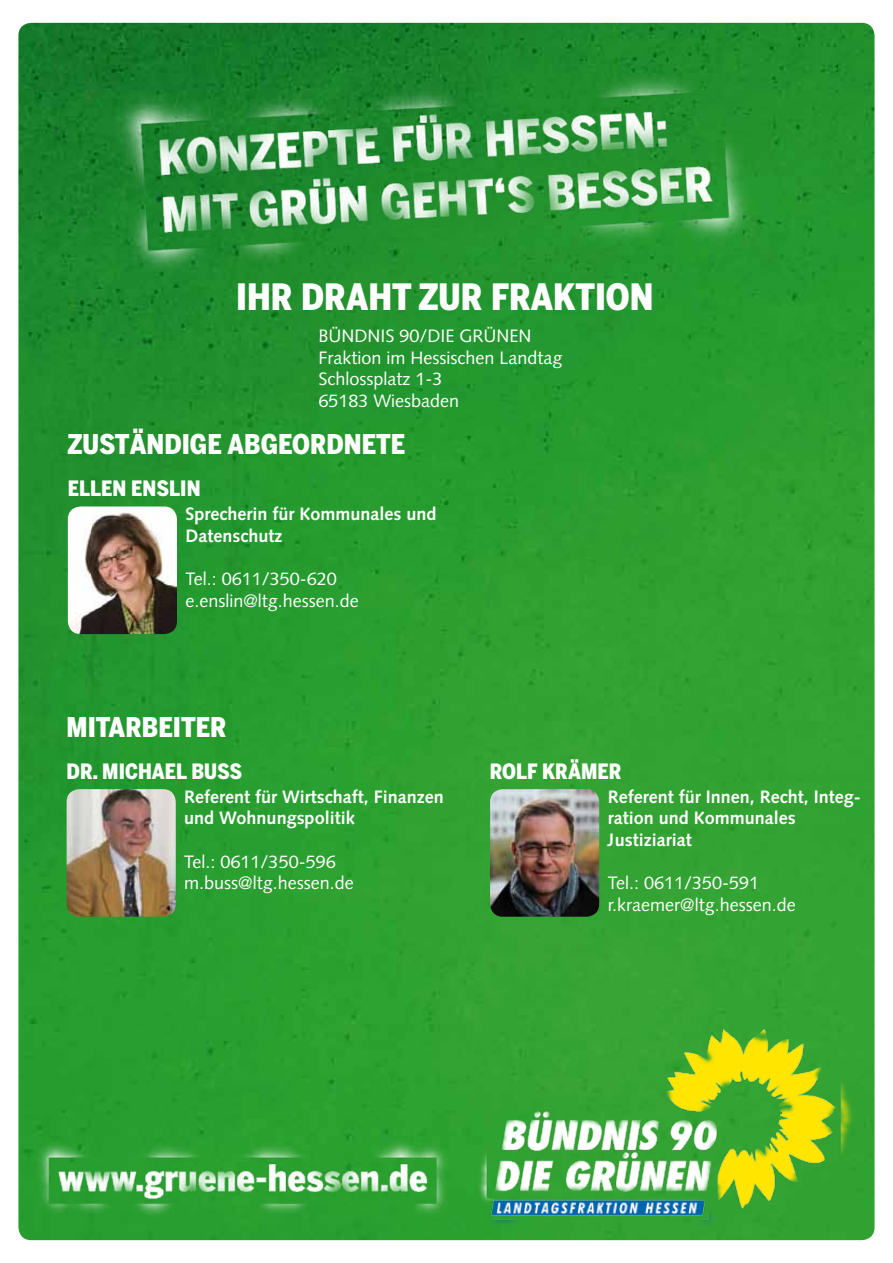
<style>
.page{position:relative;width:893px;height:1263px;background:#fff}
.page>*{position:absolute;margin:0;border:0;box-sizing:border-box;transform-origin:0 0}
.t1{font:900 36px "Benton Sans Cond";letter-spacing:-.005em;color:#fff}
.t2{font:900 27px "Benton Sans Cond";color:#fff}
.t3{font:900 21px "Benton Sans Cond";color:#fff}
.t4{font:18px/21.6px "Gruene Syntax";color:#fff}
.t5{font:700 18px/21.6px "Gruene Syntax";color:#fff}
</style>
<div class="page">
<img style="left:18px;top:23px;width:856px;height:1217px">
<img style="left:469px;top:1029px;width:397px;height:204px">
<img style="left:18px;top:1119px;width:463px;height:109px">
<img style="left:104px;top:40px;width:675px;height:253px">
<img style="left:67px;top:789px;width:109px;height:128px">
<img style="left:68px;top:506px;width:109px;height:128px">
<img style="left:490px;top:789px;width:109px;height:128px">
<h1 class="t1" style="left:236px;top:276px;width:88px">IHR DRA</h1>
<h1 class="t1" style="left:368px;top:276px;width:227px">HT ZUR FRAKTION</h1>
<p class="t4" style="left:319px;top:325px;width:246px">BÜNDNIS 90/DIE GRÜNEN<br>Fraktion im Hessischen Landtag<br>Schlossplatz 1-3<br>65183 Wiesbaden</p>
<h2 class="t2" style="left:68px;top:429px;width:95px">ZUSTÄNDIGE</h2>
<h2 class="t2" style="left:227px;top:429px;width:51px">ABGEORDNETE</h2>
<p class="t3" style="left:68px;top:476px;width:13px">ELLEN</p>
<p class="t3" style="left:131px;top:476px;width:13px">ENSLIN</p>
<p class="t5" style="left:185px;top:503px;width:253px">Sprecherin für Kommunales und<br>Datenschutz</p>
<p class="t4" style="left:185px;top:568px;width:175px">Tel.: 0611/350-620 e.enslin@ltg.hessen.de</p>
<h2 class="t2" style="left:67px;top:711px;width:16px">MITAR</h2>
<h2 class="t2" style="left:142px;top:711px;width:31px">BEITER</h2>
<p class="t3" style="left:67px;top:759px;width:98px">DR. MICHAEL</p>
<p class="t3" style="left:191px;top:759px;width:26px">BUSS</p>
<p class="t5" style="left:184px;top:786px;width:261px">Referent für Wirtschaft, Finanzen und Wohnungspolitik</p>
<p class="t4" style="left:184px;top:851px;width:171px">Tel.: 0611/350-596 m.buss@ltg.hessen.de</p>
<p class="t3" style="left:490px;top:759px;width:13px">ROLF</p>
<p class="t3" style="left:542px;top:759px;width:53px">KRÄMER</p>
<p class="t5" style="left:608px;top:786px;width:255px">Referent für Innen, Recht, Integ&shy;ration und Kommunales<br>Justiziariat</p>
<p class="t4" style="left:608px;top:872px;width:189px">Tel.: 0611/350-591 r.kraemer@ltg.hessen.de</p>
</div>
